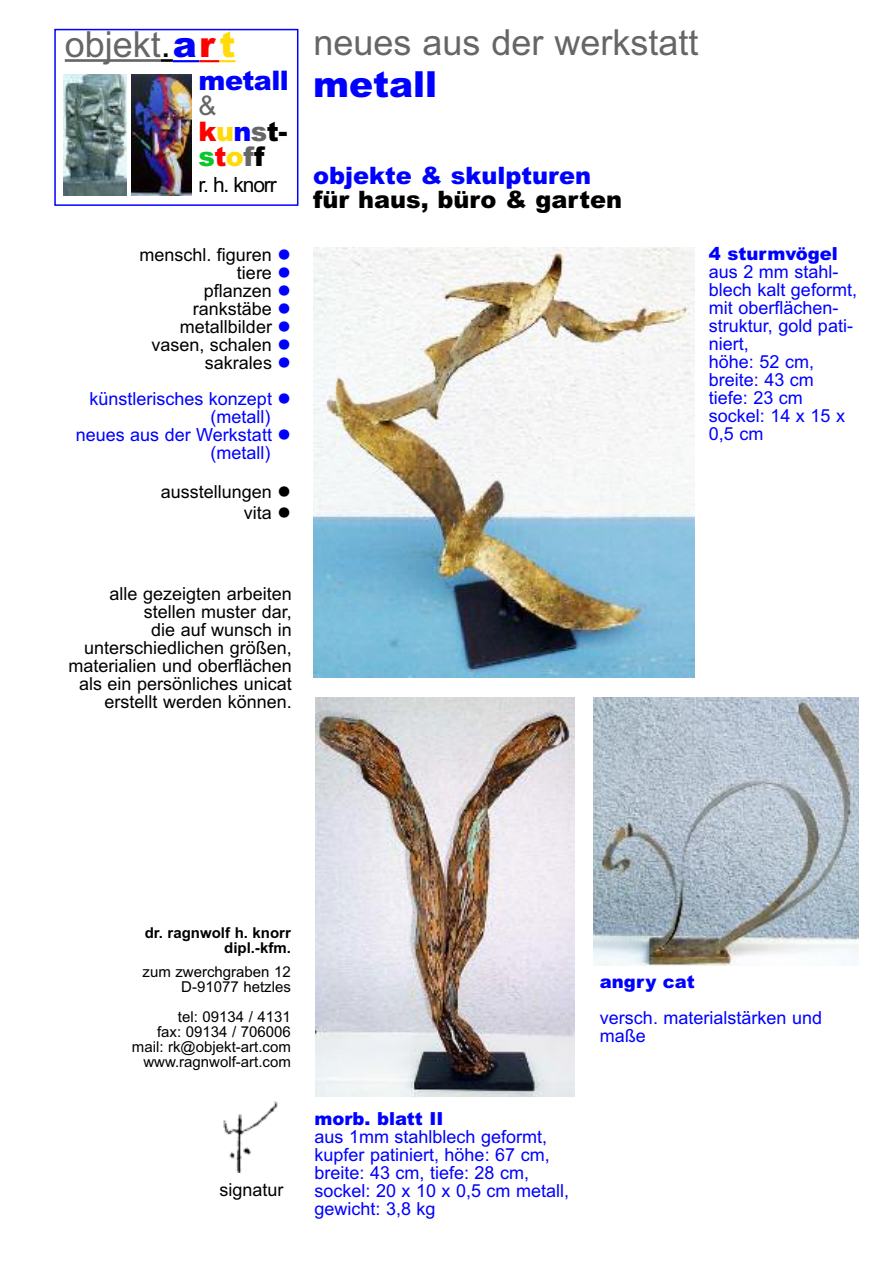
<style>
.page{position:relative;width:893px;height:1263px;background:#fff}
.page>*{position:absolute;margin:0;border:0;box-sizing:border-box;transform-origin:0 0}
.t1{font:36px "Arial";color:#666}
.t2{font:900 36px "Arial";color:#00f}
.t3{font:900 27px/25.5px "Arial";letter-spacing:-.02em;color:#000}
.t4{font:900 27px "Arial";letter-spacing:-.02em;color:#00f}
.t5{font:900 24px "Arial";color:#000}
.t6{font:900 24px "Arial";color:#00f}
.t7{font:21px "Arial";letter-spacing:-.055em;color:#000}
.t8{font:18px/18px "Arial";color:#00f}
.t9{font:18px/18px "Arial";color:#000;text-align:right}
.t10{font:900 18px "Arial";color:#00f}
.t11{font:15px/15px "Arial";color:#000;text-align:right}
.t12{font:700 15px/15px "Arial";color:#000;text-align:right}
.s1{color:#000}
.s2{font-weight:900;color:#00f}
.s3{font-weight:900;color:#f00}
.s4{font-weight:900;color:#ffdb0c}
.s5{font-weight:400;color:#666}
.s6{color:#f00}
.s7{color:#ffdb0c}
.s8{color:#00f}
.s9{color:#666}
.s10{color:#09c729}
</style>
<div class="page">
<img style="left:223px;top:1101px;width:54px;height:71px">
<img style="left:316px;top:698px;width:259px;height:399px">
<img style="left:593px;top:698px;width:266px;height:267px">
<img style="left:313px;top:247px;width:381px;height:430px">
<div style="left:54px;top:29px;width:244px;height:177px;border:2px solid #00f"></div>
<hr style="left:65px;top:59px;width:96px;height:3px;background:#666">
<svg style="left:161px;top:59px;width:12px;height:3px"></svg>
<hr style="left:173px;top:60px;width:26px;height:2px;background:#00f">
<hr style="left:199px;top:60px;width:20px;height:2px;background:#f00">
<svg style="left:219px;top:60px;width:16px;height:2px"></svg>
<img style="left:64px;top:75px;width:62px;height:121px">
<img style="left:131px;top:75px;width:60px;height:120px">
<h1 class="t1" style="left:65px;top:23px;width:172px">objekt<span class="s1">.</span><span class="s2">a</span><span class="s3">r</span> <span class="s4">t</span></h1>
<h2 class="t4" style="left:199px;top:65px;width:92px">metall</h2>
<h2 class="t3" style="left:199px;top:93px;width:90px"><span class="s5">&amp; </span><span class="s6">k</span><span class="s7">u</span><span class="s8">n</span><span class="s9">s</span>t&shy;<span class="s10">s</span><span class="s6">t</span><span class="s7">o</span><span class="s9">f</span>f</h2>
<p class="t7" style="left:199px;top:172px;width:80px">r. h. knorr</p>
<p class="t9" style="left:139px;top:246px;width:153px">menschl. figuren <span class="s8">● </span>tiere <span class="s8">●<br></span>pflanzen <span class="s8">● </span>rankstäbe <span class="s8">● </span>metallbilder <span class="s8">● </span>vasen, schalen <span class="s8">● </span>sakrales <span class="s8">●</span></p>
<p class="t8" style="left:89px;top:390px;width:203px">künstlerisches konzept ●</p>
<p class="t8" style="left:210px;top:408px;width:62px">(metall)</p>
<p class="t8" style="left:76px;top:426px;width:217px">neues aus der Werkstatt ●</p>
<p class="t8" style="left:210px;top:444px;width:62px">(metall)</p>
<p class="t9" style="left:161px;top:481px;width:132px;line-height:21px">ausstellungen ● vita ●</p>
<h1 class="t1" style="left:313px;top:22px;width:387px">neues aus der werkstatt</h1>
<h1 class="t2" style="left:313px;top:64px;width:125px">metall</h1>
<h3 class="t6" style="left:313px;top:162px;width:280px">objekte &amp; skulpturen</h3>
<h3 class="t5" style="left:313px;top:186px;width:310px">für haus, büro &amp; garten</h3>
<p class="t10" style="left:709px;top:243px;width:131px">4 sturmvögel</p>
<p class="t8" style="left:709px;top:263px;width:150px">aus 2 mm stahl&shy;blech kalt geformt, mit oberflächen&shy;struktur, gold pati&shy;niert,<br>höhe: 52 cm, breite: 43 cm tiefe: 23 cm sockel: 14 x 15 x<br>0,5 cm</p>
<p class="t9" style="left:69px;top:585px;width:225px">alle gezeigten arbeiten stellen muster dar,<br>die auf wunsch in unterschiedlichen größen, materialien und oberflächen als ein persönliches unicat erstellt werden können.</p>
<p class="t12" style="left:145px;top:925px;width:148px">dr. ragnwolf h. knorr dipl.-kfm.</p>
<p class="t11" style="left:143px;top:964px;width:150px">zum zwerchgraben 12<br>D-91077 hetzles</p>
<p class="t11" style="left:132px;top:1009px;width:161px">tel: 09134 / 4131<br>fax: 09134 / 706006 mail: rk@objekt-art.com www.ragnwolf-art.com</p>
<p class="t9" style="left:219px;top:1181px;width:66px">signatur</p>
<p class="t10" style="left:315px;top:1108px;width:130px">morb. blatt II</p>
<p class="t8" style="left:315px;top:1128px;width:256px">aus 1mm stahlblech geformt, kupfer patiniert, höhe: 67 cm, breite: 43 cm, tiefe: 28 cm, sockel: 20 x 10 x 0,5 cm metall, gewicht: 3,8 kg</p>
<p class="t10" style="left:600px;top:971px;width:96px">angry cat</p>
<p class="t8" style="left:600px;top:1009px;width:224px">versch. materialstärken und maße</p>
</div>
